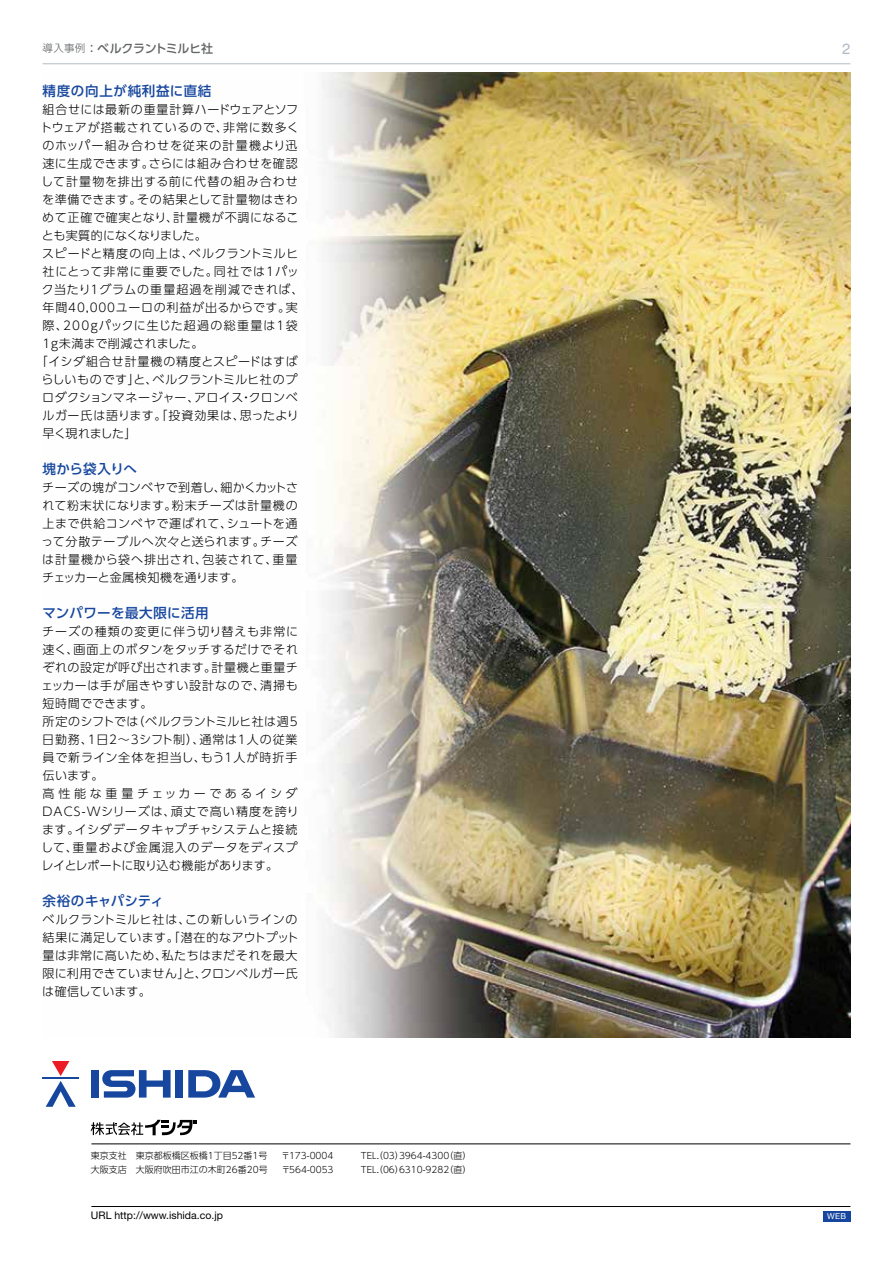
<style>
.page{position:relative;width:893px;height:1263px;background:#fff}
.page>*{position:absolute;margin:0;border:0;box-sizing:border-box;transform-origin:0 0}
.t1{font:15px "Swiss 721 BT";color:#b3bbc7}
.t2{font:500 13.5px "UD Shin Go Pro";letter-spacing:.05em;color:#16469e}
.t3{font:500 13.5px "UD Shin Go Pro";letter-spacing:.03em;color:#16469e}
.t4{font:500 13.5px "UD Shin Go Pro";letter-spacing:.01em;color:#16469e}
.t5{font:500 13.5px "UD Shin Go Pro";letter-spacing:-.01em;color:#16469e}
.t6{font:300 12px/18px "UD Shin Go Pro";letter-spacing:.05em;color:#000;text-align:justify}
.t7{font:300 12px "UD Shin Go Pro";letter-spacing:.075em;color:#000}
.t8{font:300 12px "UD Shin Go Pro";letter-spacing:.02em;color:#000}
.t9{font:300 12px "UD Shin Go Pro";letter-spacing:-.04em;color:#000}
.t10{font:300 12px "UD Shin Go Pro";letter-spacing:.095em;color:#000}
.t11{font:300 12px "UD Shin Go Pro";letter-spacing:.03em;color:#000}
.t12{font:300 12px "UD Shin Go Pro";letter-spacing:.07em;color:#000}
.t13{font:300 12px "UD Shin Go Pro";letter-spacing:.085em;color:#000}
.t14{font:500 12px "UD Shin Go Pro";letter-spacing:-.025em;color:#626466}
.t15{font:10.5px "Helvetica Neue LT Std";color:#000}
.t16{font:300 9px "UD Shin Go Pro";color:#000}
.t17{font:8.25px "Helvetica Neue LT Std";color:#fff}
.s1{font-weight:300;font-size:10.5px}
.s2{font-weight:400}
</style>
<div class="page">
<img style="left:319px;top:72px;width:531px;height:965px">
<hr style="left:43px;top:63px;width:807px;height:1px;background:#b3bbc7">
<div style="left:823px;top:1211px;width:27px;height:10px;background:#16469e"></div>
<svg style="left:46px;top:1061px;width:30px;height:46px"></svg>
<hr style="left:43px;top:1077px;width:36px;height:2px;background:#16469e">
<div style="left:176px;top:1070px;width:7px;height:27px;background:#16469e"></div>
<svg style="left:102px;top:1070px;width:69px;height:27px"></svg>
<div style="left:91px;top:1070px;width:8px;height:27px;background:#16469e"></div>
<svg style="left:188px;top:1070px;width:67px;height:27px"></svg>
<svg style="left:91px;top:1120px;width:106px;height:15px"></svg>
<hr style="left:91px;top:1143px;width:759px;height:1px;background:#000">
<hr style="left:91px;top:1206px;width:759px;height:1px;background:#000">
<p class="t14" style="left:43px;top:39px;width:172px"><span class="s1">導入事例</span> <span class="s2">:</span> ベルクラントミルヒ社</p>
<p class="t1" style="left:842px;top:40px;width:10px">2</p>
<p class="t2" style="left:43px;top:80px;width:170px">精度の向上が純利益に直結</p>
<p class="t6" style="left:43px;top:100px;width:257px">組合せには最新の重量計算ハードウェアとソフ</p>
<p class="t6" style="left:40px;top:118px;width:260px">トウェアが搭載されているので、非常に数多く</p>
<p class="t13" style="left:43px;top:136px;width:257px">のホッパー組み合わせを従来の計量機より迅</p>
<p class="t6" style="left:43px;top:154px;width:257px">速に生成できます。さらには組み合わせを確認</p>
<p class="t7" style="left:41px;top:172px;width:258px">して計量物を排出する前に代替の組み合わせ</p>
<p class="t6" style="left:42px;top:190px;width:257px">を準備できます。その結果として計量物はきわ</p>
<p class="t6" style="left:42px;top:208px;width:258px">めて正確で確実となり、計量機が不調になるこ</p>
<p class="t9" style="left:42px;top:226px;width:167px">とも実質的になくなりました。</p>
<p class="t6" style="left:42px;top:244px;width:258px">スピードと精度の向上は、ベルクラントミルヒ</p>
<p class="t12" style="left:43px;top:262px;width:258px">社にとって非常に重要でした。同社では1パッ</p>
<p class="t6" style="left:42px;top:280px;width:263px">ク当たり1グラムの重量超過を削減できれば、</p>
<p class="t6" style="left:43px;top:298px;width:257px">年間40,000ユーロの利益が出るからです。実</p>
<p class="t10" style="left:43px;top:316px;width:257px">際、200gパックに生じた超過の総重量は1袋</p>
<p class="t8" style="left:43px;top:334px;width:162px">1g未満まで削減されました。</p>
<p class="t7" style="left:36px;top:352px;width:263px">「イシダ組合せ計量機の精度とスピードはすば</p>
<p class="t8" style="left:42px;top:370px;width:258px">らしいものです」と、ベルクラントミルヒ社のプ</p>
<p class="t11" style="left:42px;top:388px;width:257px">ロダクションマネージャー、アロイス・クロンベ</p>
<p class="t6" style="left:43px;top:406px;width:258px">ルガー氏は語ります。「投資効果は、思ったより</p>
<p class="t9" style="left:43px;top:424px;width:95px">早く現れました」</p>
<p class="t5" style="left:43px;top:458px;width:96px">塊から袋入りへ</p>
<p class="t6" style="left:41px;top:478px;width:258px">チーズの塊がコンベヤで到着し、細かくカットされて粉末状になります。粉末チーズは計量機の上まで供給コンベヤで運ばれて、シュートを通って分散テーブルへ次々と送られます。チーズは計量機から袋へ排出され、包装されて、重量チェッカーと金属検知機を通ります。</p>
<p class="t3" style="left:42px;top:602px;width:168px">マンパワーを最大限に活用</p>
<p class="t6" style="left:41px;top:622px;width:259px;text-align:left">チーズの種類の変更に伴う切り替えも非常に速く、画面上のボタンをタッチするだけでそれぞれの設定が呼び出されます。計量機と重量チェッカーは手が届きやすい設計なので、清掃も短時間でできます。<br>所定のシフトでは（ベルクラントミルヒ社は週5日勤務、1日2～3シフト制）、通常は1人の従業員で新ライン全体を担当し、もう1人が時折手伝います。<br>高性能な重量チェッカーであるイシダ<br>DACS-Wシリーズは、頑丈で高い精度を誇ります。イシダデータキャプチャシステムと接続して、重量および金属混入のデータをディスプレイとレポートに取り込む機能があります。</p>
<p class="t4" style="left:43px;top:890px;width:123px">余裕のキャパシティ</p>
<p class="t6" style="left:42px;top:910px;width:258px">ベルクラントミルヒ社は、この新しいラインの結果に満足しています。「潜在的なアウトプット量は非常に高いため、私たちはまだそれを最大限に利用できていません」と、クロンベルガー氏は確信しています。</p>
<p class="t16" style="left:91px;top:1149px;width:253px">東京支社　東京都板橋区板橋1丁目52番1号　 〒173-0004　</p>
<p class="t16" style="left:361px;top:1149px;width:112px">TEL.（03）3964-4300（直）</p>
<p class="t16" style="left:91px;top:1162px;width:253px">大阪支店　大阪府吹田市江の木町26番20号　 〒564-0053　</p>
<p class="t16" style="left:361px;top:1162px;width:112px">TEL.（06）6310-9282（直）</p>
<p class="t15" style="left:91px;top:1209px;width:134px">URL http://www.ishida.co.jp</p>
<p class="t17" style="left:827px;top:1211px;width:21px">WEB</p>
</div>
